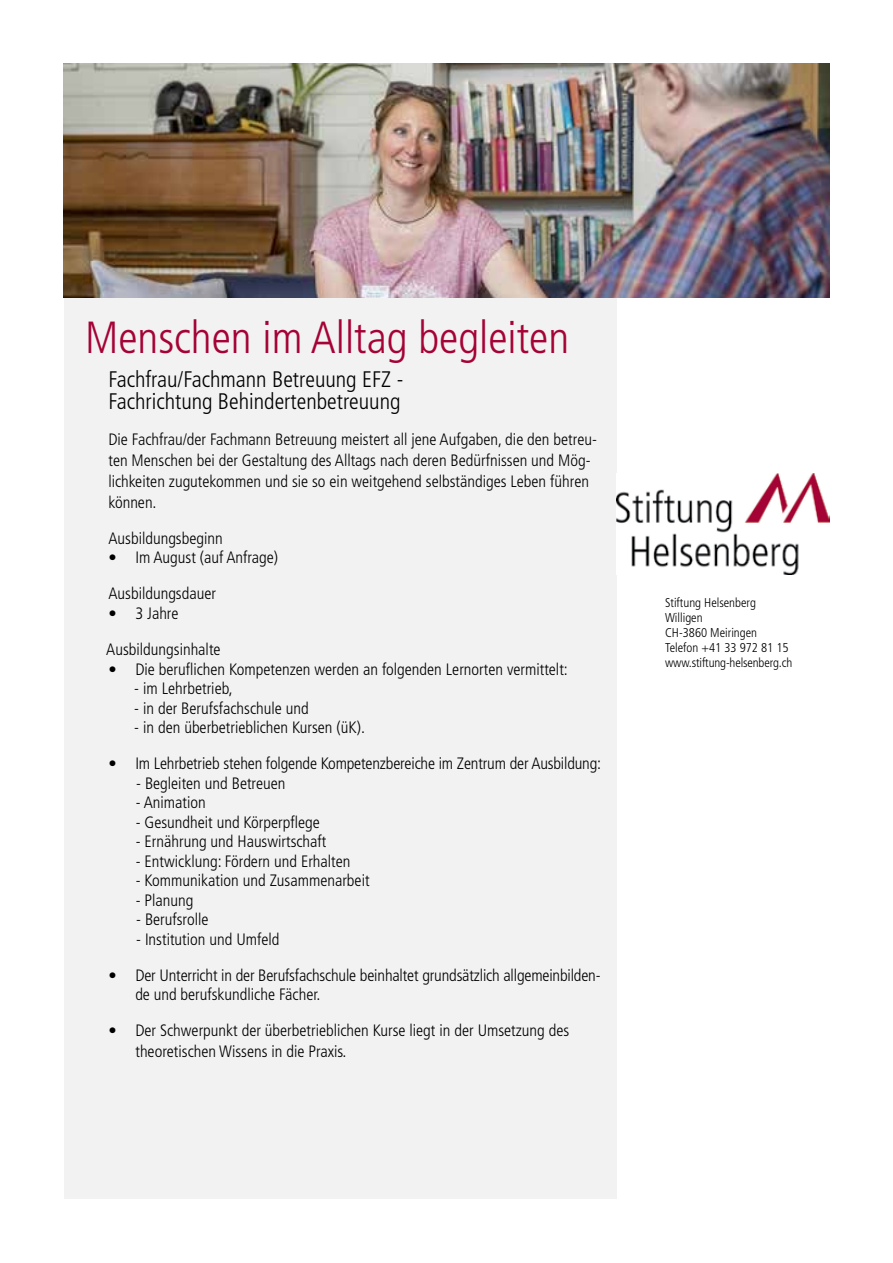
<style>
.page{position:relative;width:893px;height:1263px;background:#fff}
.page>*{position:absolute;margin:0;border:0;box-sizing:border-box;transform-origin:0 0}
.t1{font:300 condensed 45px "Frutiger LT Std";color:#a50235}
.t2{font:300 condensed 22.5px/22.5px "Frutiger LT Std";color:#000}
.t3{font:300 condensed 16.5px/21px "Frutiger LT Std";color:#000}
.t4{font:300 condensed 12.75px/15px "Frutiger LT Std";color:#000}
</style>
<div class="page">
<div style="left:64px;top:298px;width:553px;height:901px;background:#f2f2f3"></div>
<img style="left:64px;top:64px;width:765px;height:234px">
<img style="left:617px;top:473px;width:212px;height:102px">
<h1 class="t1" style="left:85px;top:312px;width:486px">Menschen im Alltag begleiten</h1>
<h2 class="t2" style="left:108px;top:368px;width:296px">Fachfrau/Fachmann Betreuung EFZ -<br>Fachrichtung Behindertenbetreuung</h2>
<p class="t3" style="left:108px;top:429px;width:490px">Die Fachfrau/der Fachmann Betreuung meistert all jene Aufgaben, die den betreu&shy;ten Menschen bei der Gestaltung des Alltags nach deren Bedürfnissen und Mög&shy;lichkeiten zugutekommen und sie so ein weitgehend selbständiges Leben führen können.</p>
<p class="t3" style="left:108px;top:528px;width:116px">Ausbildungsbeginn</p>
<p class="t3" style="left:108px;top:540px;width:171px;line-height:36px">• Im August (auf Anfrage)<br>Ausbildungsdauer</p>
<p class="t3" style="left:106px;top:595px;width:116px;line-height:36px">• 3 Jahre<br>Ausbildungsinhalte</p>
<p class="t3" style="left:108px;top:658px;width:461px">• Die beruflichen Kompetenzen werden an folgenden Lernorten vermittelt:</p>
<p class="t3" style="left:134px;top:678px;width:100px">- im Lehrbetrieb,</p>
<p class="t3" style="left:134px;top:697px;width:176px">- in der Berufsfachschule und</p>
<p class="t3" style="left:134px;top:717px;width:232px">- in den überbetrieblichen Kursen (üK).</p>
<p class="t3" style="left:108px;top:753px;width:494px">• Im Lehrbetrieb stehen folgende Kompetenzbereiche im Zentrum der Ausbildung:</p>
<p class="t3" style="left:136px;top:772px;width:151px">- Begleiten und Betreuen</p>
<p class="t3" style="left:136px;top:792px;width:72px">- Animation</p>
<p class="t3" style="left:136px;top:811px;width:185px">- Gesundheit und Körperpflege</p>
<p class="t3" style="left:136px;top:831px;width:192px">- Ernährung und Hauswirtschaft</p>
<p class="t3" style="left:136px;top:850px;width:216px">- Entwicklung: Fördern und Erhalten</p>
<p class="t3" style="left:136px;top:870px;width:235px">- Kommunikation und Zusammenarbeit</p>
<p class="t3" style="left:136px;top:889px;width:59px">- Planung</p>
<p class="t3" style="left:136px;top:909px;width:74px">- Berufsrolle</p>
<p class="t3" style="left:136px;top:928px;width:145px">- Institution und Umfeld</p>
<p class="t3" style="left:135px;top:965px;width:467px;line-height:19.5px;text-indent:-27px">• Der Unterricht in der Berufsfachschule beinhaltet grundsätzlich allgemeinbilden&shy;de und berufskundliche Fächer.</p>
<p class="t3" style="left:135px;top:1020px;width:435px;text-indent:-27px">• Der Schwerpunkt der überbetrieblichen Kurse liegt in der Umsetzung des theoretischen Wissens in die Praxis.</p>
<p class="t4" style="left:665px;top:595px;width:129px">Stiftung Helsenberg<br>Willigen<br>CH-3860 Meiringen<br>Telefon +41 33 972 81 15 www.stiftung-helsenberg.ch</p>
</div>
